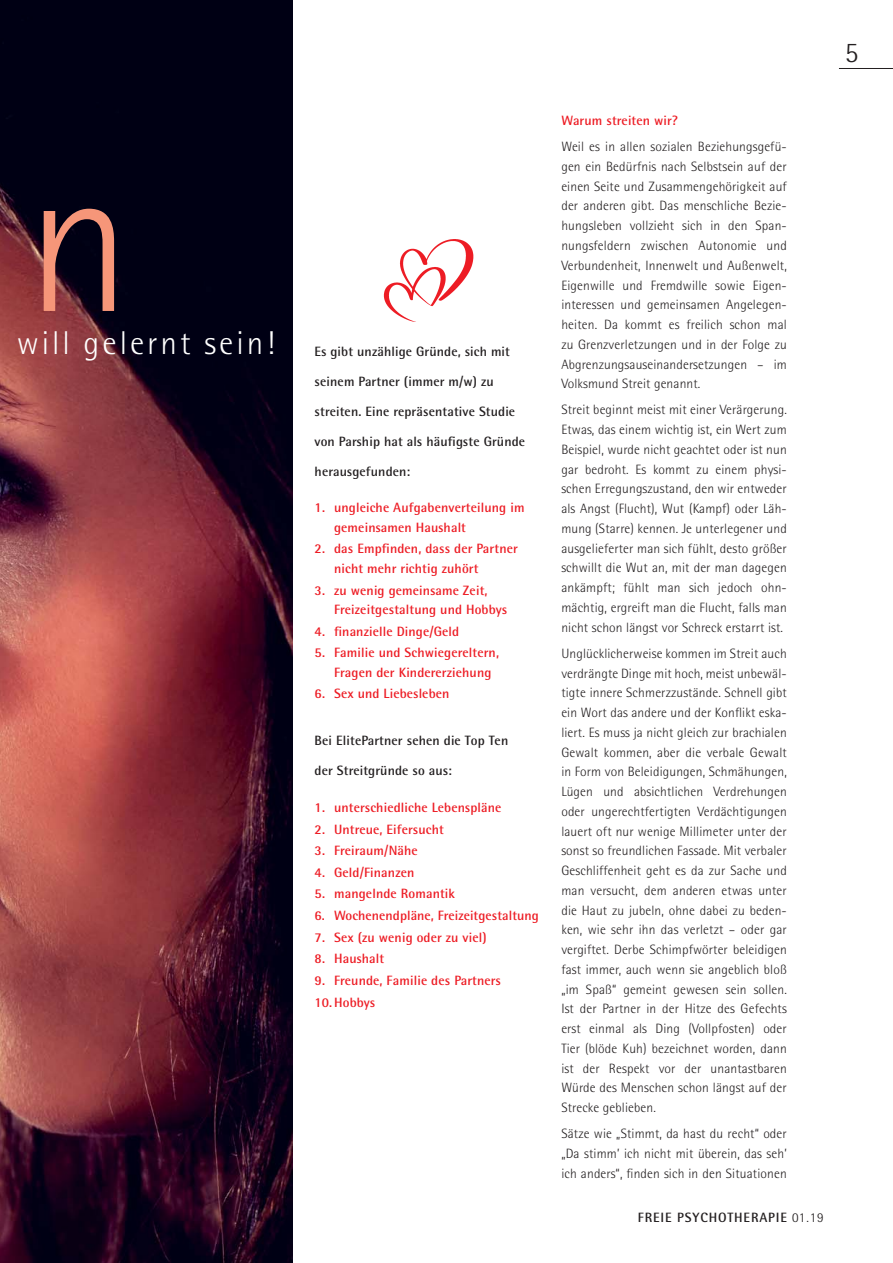
<style>
.page{position:relative;width:893px;height:1263px;background:#fff}
.page>*{position:absolute;margin:0;border:0;box-sizing:border-box;transform-origin:0 0}
.t1{font:300 210px "Rotis Semi Sans";color:#f69679}
.t2{font:300 33px "Rotis Semi Sans";letter-spacing:.09em;color:#fff}
.t3{font:300 28.5px "Rotis Semi Sans";color:#231f20}
.t4{font:300 13.5px/19.8px "Rotis Semi Sans";letter-spacing:.01em;color:#231f20;text-align:justify}
.t5{font:700 13.5px/19.5px "Rotis Semi Sans";letter-spacing:.01em;color:#ed1c24}
.t6{font:700 13.5px "Rotis Semi Sans";letter-spacing:.01em;color:#231f20}
.t7{font:700 13.5px "Rotis Semi Sans";letter-spacing:.065em;color:#231f20}
.s1{font-weight:300}
</style>
<div class="page">
<img style="left:0;top:0;width:293px;height:1263px">
<hr style="left:838px;top:68px;width:54px;height:1px;background:#231f20">
<img style="left:383px;top:239px;width:90px;height:83px">
<h1 class="t1" style="left:26px;top:166px;width:107px">n</h1>
<h2 class="t2" style="left:17px;top:331px;width:259px">will gelernt sein!</h2>
<p class="t6" style="left:314px;top:346px;width:197px">Es gibt unzählige Gründe, sich mit</p>
<p class="t6" style="left:314px;top:376px;width:181px">seinem Partner (immer m/w) zu</p>
<p class="t6" style="left:314px;top:406px;width:202px">streiten. Eine repräsentative Studie</p>
<p class="t6" style="left:314px;top:436px;width:212px">von Parship hat als häufigste Gründe</p>
<p class="t6" style="left:314px;top:466px;width:97px">herausgefunden:</p>
<p class="t5" style="left:334px;top:499px;width:192px;text-indent:-19px">1. ungleiche Aufgabenverteilung im gemeinsamen Haushalt</p>
<p class="t5" style="left:334px;top:540px;width:185px;text-indent:-19px">2. das Empfinden, dass der Partner nicht mehr richtig zuhört</p>
<p class="t5" style="left:334px;top:582px;width:175px;text-indent:-19px">3. zu wenig gemeinsame Zeit,<br>Freizeitgestaltung und Hobbys</p>
<p class="t5" style="left:314px;top:623px;width:146px">4. finanzielle Dinge/Geld</p>
<p class="t5" style="left:334px;top:644px;width:166px;text-indent:-19px">5. Familie und Schwiegereltern,<br>Fragen der Kindererziehung</p>
<p class="t5" style="left:314px;top:685px;width:136px">6. Sex und Liebesleben</p>
<p class="t6" style="left:314px;top:736px;width:195px">Bei ElitePartner sehen die Top Ten</p>
<p class="t6" style="left:314px;top:766px;width:139px">der Streitgründe so aus:</p>
<p class="t5" style="left:314px;top:799px;width:188px">1. unterschiedliche Lebenspläne</p>
<p class="t5" style="left:314px;top:821px;width:131px">2. Untreue, Eifersucht</p>
<p class="t5" style="left:314px;top:842px;width:105px">3. Freiraum/Nähe</p>
<p class="t5" style="left:314px;top:864px;width:101px">4. Geld/Finanzen</p>
<p class="t5" style="left:314px;top:885px;width:142px">5. mangelnde Romantik</p>
<p class="t5" style="left:314px;top:907px;width:226px">6. Wochenendpläne, Freizeitgestaltung</p>
<p class="t5" style="left:314px;top:929px;width:173px">7. Sex (zu wenig oder zu viel)</p>
<p class="t5" style="left:314px;top:950px;width:71px">8. Haushalt</p>
<p class="t5" style="left:314px;top:972px;width:188px">9. Freunde, Familie des Partners</p>
<p class="t5" style="left:314px;top:994px;width:62px">10. Hobbys</p>
<p class="t5" style="left:561px;top:112px;width:118px">Warum streiten wir?</p>
<p class="t4" style="left:561px;top:138px;width:227px">Weil es in allen sozialen Beziehungsgefü&shy;gen ein Bedürfnis nach Selbstsein auf der einen Seite und Zusammengehörigkeit auf der anderen gibt. Das menschliche Bezie&shy;hungsleben vollzieht sich in den Span&shy;nungsfeldern zwischen Autonomie und Verbundenheit, Innenwelt und Außenwelt, Eigenwille und Fremdwille sowie Eigen&shy;interessen und gemeinsamen Angelegen&shy;heiten. Da kommt es freilich schon mal zu Grenzverletzungen und in der Folge zu Abgrenzungsauseinandersetzungen – im Volksmund Streit genannt.</p>
<p class="t4" style="left:561px;top:401px;width:227px">Streit beginnt meist mit einer Verärgerung.<br>Etwas, das einem wichtig ist, ein Wert zum Beispiel, wurde nicht geachtet oder ist nun gar bedroht. Es kommt zu einem physi&shy;schen Erregungszustand, den wir entweder als Angst (Flucht), Wut (Kampf) oder Läh&shy;mung (Starre) kennen. Je unterlegener und ausgelieferter man sich fühlt, desto größer schwillt die Wut an, mit der man dagegen ankämpft; fühlt man sich jedoch ohn&shy;mächtig, ergreift man die Flucht, falls man nicht schon längst vor Schreck erstarrt ist.</p>
<p class="t4" style="left:561px;top:645px;width:227px">Unglücklicherweise kommen im Streit auch verdrängte Dinge mit hoch, meist unbewäl&shy;tigte innere Schmerzzustände. Schnell gibt ein Wort das andere und der Konflikt eska&shy;liert. Es muss ja nicht gleich zur brachialen Gewalt kommen, aber die verbale Gewalt in Form von Beleidigungen, Schmähungen, Lügen und absichtlichen Verdrehungen oder ungerechtfertigten Verdächtigungen lauert oft nur wenige Millimeter unter der sonst so freundlichen Fassade. Mit verbaler Geschliffenheit geht es da zur Sache und man versucht, dem anderen etwas unter die Haut zu jubeln, ohne dabei zu beden&shy;ken, wie sehr ihn das verletzt – oder gar vergiftet. Derbe Schimpfwörter beleidigen fast immer, auch wenn sie angeblich bloß „im Spaß“ gemeint gewesen sein sollen.<br>Ist der Partner in der Hitze des Gefechts erst einmal als Ding (Vollpfosten) oder Tier (blöde Kuh) bezeichnet worden, dann ist der Respekt vor der unantastbaren Würde des Menschen schon längst auf der Strecke geblieben.</p>
<p class="t4" style="left:561px;top:1125px;width:227px">Sätze wie „Stimmt, da hast du recht“ oder „Da stimm’ ich nicht mit überein, das seh’ ich anders“, finden sich in den Situationen</p>
<p class="t7" style="left:638px;top:1213px;width:187px">FREIE PSYCHOTHERAPIE <span class="s1">01.19</span></p>
<h3 class="t3" style="left:844px;top:43px;width:15px">5</h3>
</div>
